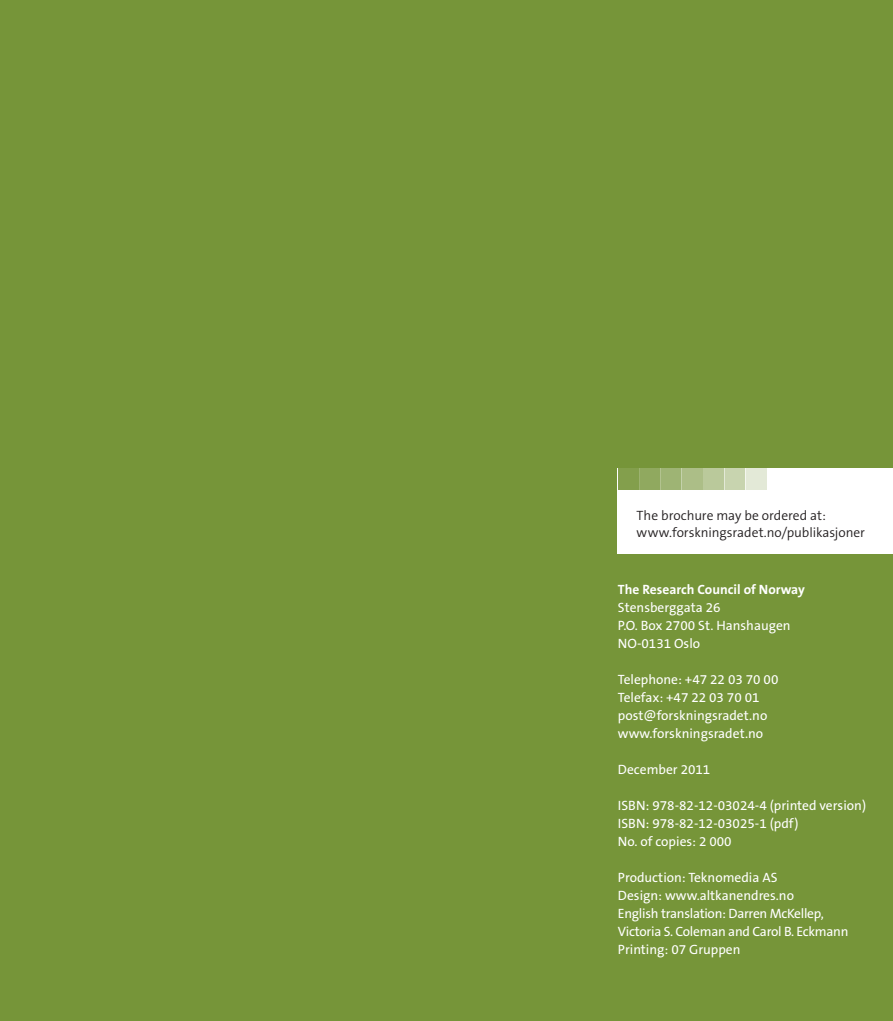
<style>
.page{position:relative;width:893px;height:1021px;background:#fff}
.page>*{position:absolute;margin:0;border:0;box-sizing:border-box;transform-origin:0 0}
.t1{font:13.5px/18px "The Sans B5 Plain";color:#fff}
.t2{font:13.5px/18px "The Sans B5 Plain";letter-spacing:-.02em;color:#fff}
.t3{font:300 13.5px/17.2px "The Sans B4";color:#231f20}
.t4{font:700 13.5px "The Sans B7";color:#fff}
</style>
<div class="page">
<div style="left:0;top:0;width:893px;height:1020px;background:#769539"></div>
<div style="left:618px;top:468px;width:275px;height:85px;background:#fff"></div>
<div style="left:745px;top:468px;width:22px;height:21px;background:#e3e9d7"></div>
<div style="left:724px;top:468px;width:21px;height:21px;background:#c8d4af"></div>
<div style="left:703px;top:468px;width:21px;height:21px;background:#bac99b"></div>
<div style="left:682px;top:468px;width:21px;height:21px;background:#acbe87"></div>
<div style="left:660px;top:468px;width:22px;height:21px;background:#9eb474"></div>
<div style="left:639px;top:468px;width:21px;height:21px;background:#90a95f"></div>
<div style="left:618px;top:468px;width:21px;height:21px;background:#839f4c"></div>
<p class="t3" style="left:637px;top:507px;width:230px">The brochure may be ordered at: www.forskningsradet.no/publikasjoner</p>
<p class="t4" style="left:618px;top:582px;width:188px">The Research Council of Norway</p>
<p class="t1" style="left:618px;top:599px;width:174px">Stensberggata 26<br>P.O. Box 2700 St. Hanshaugen<br>NO-0131 Oslo</p>
<p class="t1" style="left:618px;top:671px;width:162px">Telephone: +47 22 03 70 00<br>Telefax: +47 22 03 70 01 post@forskningsradet.no www.forskningsradet.no</p>
<p class="t1" style="left:618px;top:761px;width:94px">December 2011</p>
<p class="t1" style="left:618px;top:797px;width:250px">ISBN: 978-82-12-03024-4 (printed version)<br>ISBN: 978-82-12-03025-1 (pdf)<br>No. of copies: 2 000</p>
<p class="t2" style="left:618px;top:869px;width:232px">Production: Teknomedia AS<br>Design: www.altkanendres.no<br>English translation: Darren McKellep,<br>Victoria S. Coleman and Carol B. Eckmann<br>Printing: 07 Gruppen</p>
</div>
